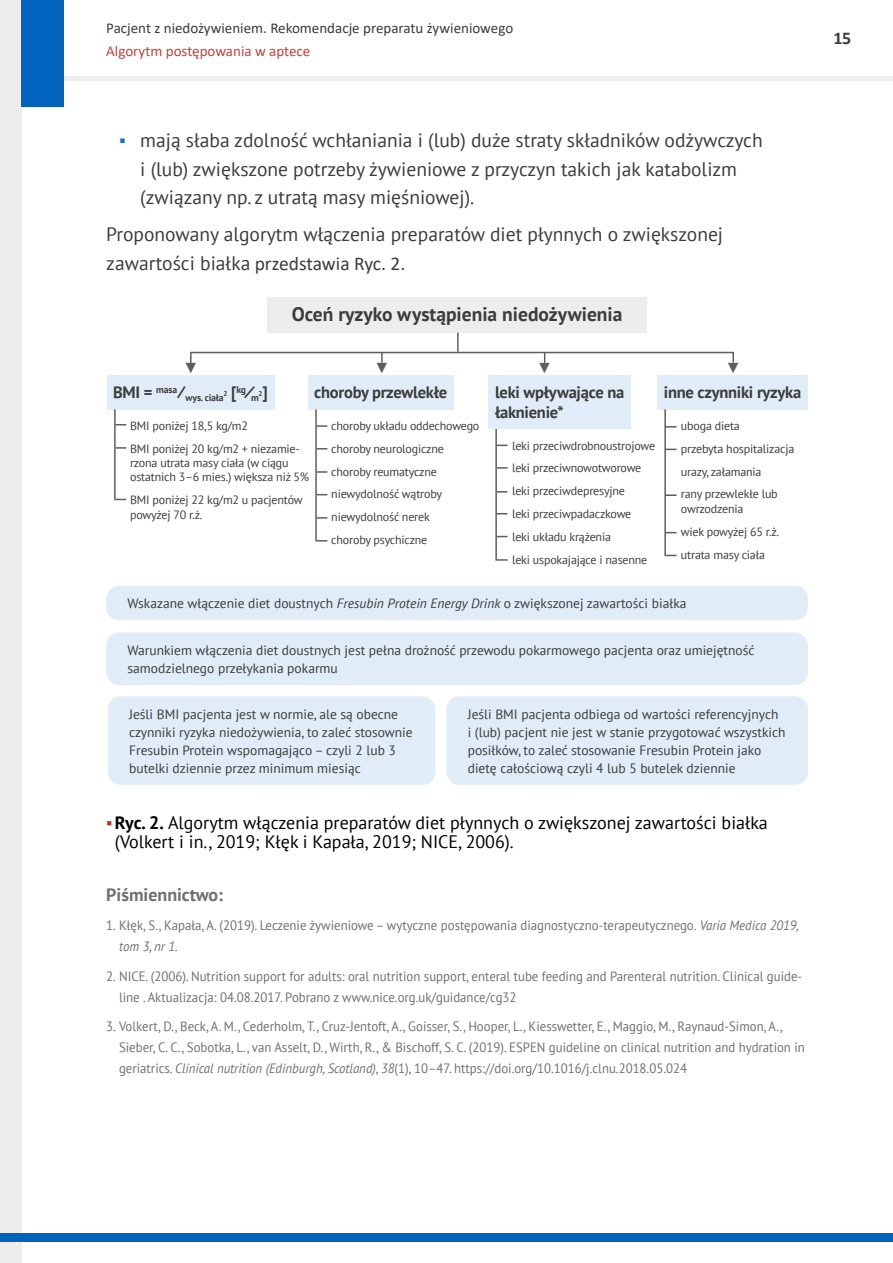
<style>
.page{position:relative;width:893px;height:1263px;background:#fff}
.page>*{position:absolute;margin:0;border:0;box-sizing:border-box;transform-origin:0 0}
.t1{font:19.5px/28.5px "PT Sans";color:#3c3c3b}
.t2{font:700 19.5px "PT Sans";color:#3c3c3b}
.t3{font:19.5px "Calibri";letter-spacing:-.005em;color:#3c3c3b}
.t4{font:18px/18.8px "PT Sans";color:#000}
.t5{font:700 18px "PT Sans";color:#706f6f}
.t6{font:700 18px "Calibri";color:#3c3c3b}
.t7{font:700 16.5px/19.8px "PT Sans";letter-spacing:-.015em;color:#3c3c3b}
.t8{font:15px "Calibri";color:#3c3c3b}
.t9{font:15px "Calibri";color:#c54238}
.t10{font:15px "Arial";color:#5e5e5e}
.t11{font:13.5px/21px "PT Sans";color:#706f6f;scale:.95 1}
.t12{font:13.5px/18px "PT Sans";color:#3c3c3b}
.t13{font:12px/23px "PT Sans";letter-spacing:-.015em;color:#3c3c3b}
.t14{font:700 9.6px "PT Sans";letter-spacing:-.015em;color:#3c3c3b}
.t15{font:700 7.05px "PT Sans";color:#3c3c3b}
.s1{font-family:"Calibri";color:#1a72c5}
.s2{font-family:"PT Sans"}
.s3{font-size:16.5px}
.s4{font-style:italic}
.s5{font-family:"Calibri";color:#bf2d22}
.s6{font-weight:700}
</style>
<div class="page">
<hr style="left:0;top:77px;width:893px;height:4px;background:#ededed">
<div style="left:0;top:1px;width:21px;height:1262px;background:#ededed"></div>
<div style="left:21px;top:0;width:43px;height:106px;background:#0063be"></div>
<div style="left:0;top:1233px;width:893px;height:9px;background:#0063be"></div>
<div style="left:267px;top:297px;width:380px;height:35px;background:#ededed"></div>
<div style="left:107px;top:375px;width:167px;height:34px;background:#e0ecf7"></div>
<div style="left:308px;top:375px;width:146px;height:34px;background:#e0ecf7"></div>
<div style="left:489px;top:375px;width:142px;height:54px;background:#e0ecf7"></div>
<div style="left:657px;top:375px;width:151px;height:34px;background:#e0ecf7"></div>
<div style="left:106px;top:586px;width:702px;height:34px;background:#e0ecf7;border-radius:13px"></div>
<div style="left:106px;top:632px;width:702px;height:53px;background:#e0ecf7;border-radius:13px"></div>
<div style="left:108px;top:696px;width:327px;height:89px;background:#e0ecf7;border-radius:13px"></div>
<div style="left:446px;top:696px;width:362px;height:89px;background:#e0ecf7;border-radius:13px"></div>
<hr style="left:114px;top:409px;width:2px;height:91px;background:#5e5e5e">
<svg style="left:116px;top:447px;width:10px;height:2px"></svg>
<hr style="left:315px;top:410px;width:2px;height:132px;background:#5e5e5e">
<svg style="left:317px;top:425px;width:10px;height:2px"></svg>
<svg style="left:317px;top:471px;width:10px;height:2px"></svg>
<svg style="left:317px;top:517px;width:10px;height:2px"></svg>
<hr style="left:664px;top:409px;width:2px;height:147px;background:#5e5e5e">
<svg style="left:666px;top:426px;width:11px;height:2px"></svg>
<svg style="left:666px;top:494px;width:11px;height:2px"></svg>
<hr style="left:495px;top:429px;width:2px;height:132px;background:#5e5e5e">
<svg style="left:497px;top:467px;width:10px;height:2px"></svg>
<svg style="left:497px;top:559px;width:10px;height:2px"></svg>
<hr style="left:191px;top:352px;width:542px;height:1px;background:#5e5e5e">
<svg style="left:190px;top:352px;width:2px;height:12px"></svg>
<svg style="left:381px;top:353px;width:2px;height:10px"></svg>
<svg style="left:732px;top:352px;width:2px;height:11px"></svg>
<svg style="left:457px;top:333px;width:2px;height:19px"></svg>
<svg style="left:497px;top:491px;width:10px;height:2px"></svg>
<svg style="left:317px;top:540px;width:10px;height:2px"></svg>
<p class="t8" style="left:106px;top:17px;width:408px">Pacjent z niedożywieniem. Rekomendacje preparatu żywieniowego</p>
<p class="t9" style="left:106px;top:41px;width:206px">Algorytm postępowania w aptece</p>
<h1 class="t1" style="left:140px;top:126px;width:624px;text-indent:-21px"><span class="s1">▪</span> mają słaba zdolność wchłaniania i (lub) duże straty składników odżywczych i (lub) zwiększone potrzeby żywieniowe z przyczyn takich jak katabolizm (związany np. z utratą masy mięśniowej).</h1>
<h1 class="t1" style="left:106px;top:220px;width:618px">Proponowany algorytm włączenia preparatów diet płynnych o zwiększonej</h1>
<h1 class="t3" style="left:106px;top:250px;width:300px"><span class="s2">zawartości białka</span> przedstawia Ryc. 2.</h1>
<h1 class="t2" style="left:292px;top:301px;width:332px">Oceń ryzyko wystąpienia niedożywienia</h1>
<p class="t10" style="left:183px;top:357px;width:16px">▼</p>
<p class="t10" style="left:374px;top:357px;width:16px">▼</p>
<p class="t10" style="left:537px;top:357px;width:16px">▼</p>
<p class="t10" style="left:726px;top:357px;width:16px">▼</p>
<p class="t14" style="left:113px;top:391px;width:112px"><sup>BMI</sup> <sup>=</sup> masa<sup>∕</sup>wys. ciała</p>
<p class="t15" style="left:223px;top:389px;width:5px">2</p>
<p class="t14" style="left:231px;top:383px;width:29px"><span class="s3">[</span>kg <span class="s3">⁄</span>m</p>
<p class="t15" style="left:259px;top:389px;width:5px">2</p>
<p class="t7" style="left:262px;top:382px;width:7px">]</p>
<p class="t13" style="left:130px;top:414px;width:171px">BMI poniżej 18,5 kg/m2<br>BMI poniżej 20 kg/m2 + niezamie-</p>
<p class="t13" style="left:130px;top:455px;width:181px;line-height:14.4px">rzona utrata masy ciała (w ciągu ostatnich 3–6 mies.) większa niż 5%</p>
<p class="t13" style="left:130px;top:493px;width:174px;line-height:14.4px">BMI poniżej 22 kg/m2 u pacjentów powyżej 70 r.ż.</p>
<p class="t7" style="left:495px;top:382px;width:131px">leki wpływające na łaknienie*</p>
<p class="t13" style="left:512px;top:434px;width:145px">leki przeciwdrobnoustrojowe leki przeciwnowotworowe leki przeciwdepresyjne<br>leki przeciwpadaczkowe<br>leki układu krążenia<br>leki uspokajające i nasenne</p>
<p class="t7" style="left:664px;top:382px;width:139px">inne czynniki ryzyka</p>
<p class="t13" style="left:681px;top:414px;width:115px">uboga dieta<br>przebyta hospitalizacja urazy, załamania<br>rany przewlekłe lub</p>
<p class="t13" style="left:681px;top:497px;width:100px">owrzodzenia<br>wiek powyżej 65 r.ż. utrata masy ciała</p>
<p class="t12" style="left:128px;top:594px;width:560px">Wskazane włączenie diet doustnych <span class="s4">Fresubin Protein Energy Drink</span> o zwiększonej zawartości białka</p>
<p class="t12" style="left:128px;top:641px;width:628px">Warunkiem włączenia diet doustnych jest pełna drożność przewodu pokarmowego pacjenta oraz umiejętność samodzielnego przełykania pokarmu</p>
<p class="t12" style="left:129px;top:704px;width:285px">Jeśli BMI pacjenta jest w normie, ale są obecne czynniki ryzyka niedożywienia, to zaleć stosownie Fresubin Protein wspomagająco – czyli 2 lub 3 butelki dziennie przez minimum miesiąc</p>
<p class="t12" style="left:468px;top:704px;width:319px">Jeśli BMI pacjenta odbiega od wartości referencyjnych<br>i (lub) pacjent nie jest w stanie przygotować wszystkich posiłków, to zaleć stosowanie Fresubin Protein jako dietę całościową czyli 4 lub 5 butelek dziennie</p>
<p class="t7" style="left:314px;top:382px;width:134px">choroby przewlekłe</p>
<p class="t13" style="left:331px;top:414px;width:150px">choroby układu oddechowego choroby neurologiczne choroby reumatyczne niewydolność wątroby niewydolność nerek<br>choroby psychiczne</p>
<h2 class="t4" style="left:115px;top:813px;width:655px;text-indent:-8px"><span class="s5">▪</span><span class="s6">Ryc. 2.</span> Algorytm włączenia preparatów diet płynnych o zwiększonej zawartości białka (Volkert i in., 2019; Kłęk i Kapała, 2019; NICE, 2006).</h2>
<h2 class="t5" style="left:106px;top:882px;width:118px">Piśmiennictwo:</h2>
<p class="t11" style="left:119px;top:914px;width:717px;text-indent:-13px">1. Kłęk, S., Kapała, A. (2019). Leczenie żywieniowe – wytyczne postępowania diagnostyczno-terapeutycznego. <span class="s4">Varia Medica 2019, tom 3, nr 1.</span></p>
<p class="t11" style="left:119px;top:965px;width:720px;text-indent:-13px">2. NICE. (2006). Nutrition support for adults: oral nutrition support, enteral tube feeding and Parenteral nutrition. Clinical guide&shy;line . Aktualizacja: 04.08.2017. Pobrano z www.nice.org.uk/guidance/cg32</p>
<p class="t11" style="left:119px;top:1015px;width:723px;text-indent:-13px">3. Volkert, D., Beck, A. M., Cederholm, T., Cruz-Jentoft, A., Goisser, S., Hooper, L., Kiesswetter, E., Maggio, M., Raynaud-Simon, A.,<br>Sieber, C. C., Sobotka, L., van Asselt, D., Wirth, R., &amp; Bischoff, S. C. (2019). ESPEN guideline on clinical nutrition and hydration in geriatrics. <span class="s4">Clinical nutrition (Edinburgh, Scotland)</span>, <span class="s4">38</span>(1), 10–47. https://doi.org/10.1016/j.clnu.2018.05.024</p>
<h2 class="t6" style="left:833px;top:26px;width:19px">15</h2>
</div>
